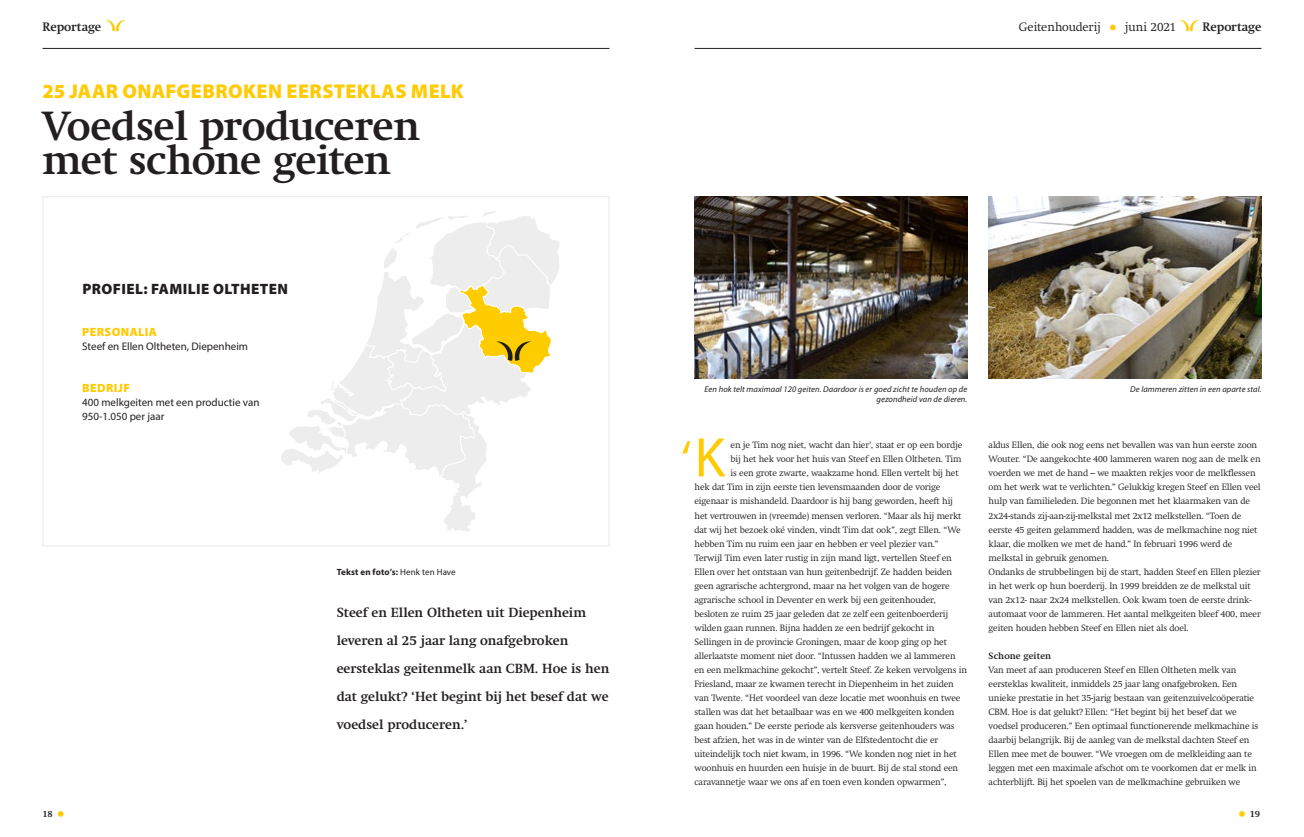
<style>
.page{position:relative;width:1304px;height:837px;background:#fff}
.page>*{position:absolute;margin:0;border:0;box-sizing:border-box;transform-origin:0 0}
.t1{font:51.5px "Myriad Pro";color:#ffcb05}
.t2{font:700 40px/34px "Swift";letter-spacing:-.015em;color:#231f20}
.t3{font:900 20px "Myriad Pro";letter-spacing:.02em;color:#ffcb05}
.t4{font:900 15px "Myriad Pro";letter-spacing:.03em;color:#231f20}
.t5{font:700 13px/28px "Swift";color:#231f20}
.t6{font:300 12px "Swift";letter-spacing:-.015em;color:#1f1e20}
.t7{font:700 12px "Swift";letter-spacing:-.01em;color:#1f1e20}
.t8{font:900 12px "Myriad Pro";letter-spacing:.03em;color:#ffcb05}
.t9{font:11px/14px "Myriad Pro";color:#231f20}
.t10{font:300 9px/14px "Swift";letter-spacing:-.015em;color:#231f20}
.t11{font:700 9px "Myriad Pro";letter-spacing:.015em;color:#231f20}
.t12{font:700 9px "Swift";letter-spacing:.01em;color:#231f20}
.t13{font:700 9px "Swift";color:#1f1e20}
.t14{font:italic 8.5px "Myriad Pro";letter-spacing:.01em;color:#231f20}
.s1{font-weight:400}
.s2{font-size:56.2px}
</style>
<div class="page">
<hr style="left:694px;top:48px;width:567px;height:1px;background:#231f20">
<hr style="left:43px;top:48px;width:566px;height:1px;background:#231f20">
<svg style="left:1110px;top:25px;width:6px;height:5px"></svg>
<svg style="left:1180px;top:20px;width:19px;height:11px"></svg>
<svg style="left:106px;top:20px;width:19px;height:11px"></svg>
<svg style="left:1239px;top:811px;width:6px;height:5px"></svg>
<svg style="left:58px;top:811px;width:5px;height:5px"></svg>
<svg style="left:281px;top:211px;width:278px;height:320px"></svg>
<img style="left:989px;top:196px;width:272px;height:182px">
<img style="left:694px;top:196px;width:273px;height:182px">
<h3 class="t7" style="left:43px;top:20px;width:60px">Reportage</h3>
<h3 class="t6" style="left:1019px;top:20px;width:84px">Geitenhouderij</h3>
<h3 class="t6" style="left:1125px;top:20px;width:53px">juni 2021</h3>
<h3 class="t7" style="left:1203px;top:20px;width:60px">Reportage</h3>
<h3 class="t3" style="left:43px;top:78px;width:423px">25 JAAR ONAFGEBROKEN EERSTEKLAS MELK</h3>
<h2 class="t2" style="left:43px;top:110px;width:379px">Voedsel produceren met schone geiten</h2>
<h3 class="t4" style="left:82px;top:279px;width:207px">PROFIEL: FAMILIE OLTHETEN</h3>
<h3 class="t8" style="left:82px;top:324px;width:76px">PERSONALIA</h3>
<p class="t9" style="left:82px;top:339px;width:167px">Steef en Ellen Oltheten, Diepenheim</p>
<h3 class="t8" style="left:82px;top:380px;width:49px">BEDRIJF</h3>
<p class="t9" style="left:82px;top:395px;width:179px">400 melkgeiten met een productie van<br>950-1.050 per jaar</p>
<p class="t11" style="left:337px;top:565px;width:121px">Tekst en foto’s: <span class="s1">Henk ten Have</span></p>
<h3 class="t5" style="left:337px;top:598px;width:274px">Steef en Ellen Oltheten uit Diepenheim leveren al 25 jaar lang onafgebroken eersteklas geitenmelk aan CBM. Hoe is hen dat gelukt? ‘Het begint bij het besef dat we voedsel produceren.’</h3>
<p class="t14" style="left:704px;top:384px;width:264px">Een hok telt maximaal 120 geiten. Daardoor is er goed zicht te houden op de</p>
<p class="t14" style="left:1130px;top:384px;width:133px">De lammeren zitten in een aparte stal.</p>
<p class="t14" style="left:877px;top:394px;width:92px">gezondheid van de dieren.</p>
<p class="t10" style="left:989px;top:438px;width:274px">aldus Ellen, die ook nog eens net bevallen was van hun eerste zoon Wouter. “De aangekochte 400 lammeren waren nog aan de melk en voerden we met de hand – we maakten rekjes voor de melkflessen om het werk wat te verlichten.” Gelukkig kregen Steef en Ellen veel hulp van familieleden. Die begonnen met het klaarmaken van de 2x24-stands zij-aan-zij-melkstal met 2x12 melkstellen. “Toen de eerste 45 geiten gelammerd hadden, was de melkmachine nog niet klaar, die molken we met de hand.” In februari 1996 werd de melkstal in gebruik genomen.<br>Ondanks de strubbelingen bij de start, hadden Steef en Ellen plezier in het werk op hun boerderij. In 1999 breidden ze de melkstal uit van 2x12- naar 2x24 melkstellen. Ook kwam toen de eerste drink&shy;automaat voor de lammeren. Het aantal melkgeiten bleef 400, meer geiten houden hebben Steef en Ellen niet als doel.</p>
<p class="t12" style="left:989px;top:650px;width:64px">Schone geiten</p>
<p class="t10" style="left:989px;top:662px;width:271px">Van meet af aan produceren Steef en Ellen Oltheten melk van eersteklas kwaliteit, inmiddels 25 jaar lang onafgebroken. Een unieke prestatie in het 35-jarig bestaan van geitenzuivelcoöperatie CBM. Hoe is dat gelukt? Ellen: “Het begint bij het besef dat we voedsel produceren.” Een optimaal functionerende melkmachine is daarbij belangrijk. Bij de aanleg van de melkstal dachten Steef en Ellen mee met de bouwer. “We vroegen om de melkleiding aan te leggen met een maximale afschot om te voorkomen dat er melk in achterblijft. Bij het spoelen van de melkmachine gebruiken we</p>
<h1 class="t1" style="left:681px;top:427px;width:46px">‘<span class="s2">K</span></h1>
<p class="t10" style="left:731px;top:438px;width:233px">en je Tim nog niet, wacht dan hier’, staat er op een bordje</p>
<p class="t10" style="left:731px;top:452px;width:232px">bij het hek voor het huis van Steef en Ellen Oltheten. Tim</p>
<p class="t10" style="left:731px;top:466px;width:230px">is een grote zwarte, waakzame hond. Ellen vertelt bij het</p>
<p class="t10" style="left:694px;top:480px;width:247px">hek dat Tim in zijn eerste tien levensmaanden door de vorige</p>
<p class="t10" style="left:694px;top:494px;width:260px">eigenaar is mishandeld. Daardoor is hij bang geworden, heeft hij</p>
<p class="t10" style="left:694px;top:508px;width:268px">het vertrouwen in (vreemde) mensen verloren. “Maar als hij merkt</p>
<p class="t10" style="left:694px;top:522px;width:268px">dat wij het bezoek oké vinden, vindt Tim dat ook”, zegt Ellen. “We</p>
<p class="t10" style="left:694px;top:536px;width:246px">hebben Tim nu ruim een jaar en hebben er veel plezier van.”</p>
<p class="t10" style="left:694px;top:550px;width:259px">Terwijl Tim even later rustig in zijn mand ligt, vertellen Steef en</p>
<p class="t10" style="left:694px;top:564px;width:259px">Ellen over het ontstaan van hun geitenbedrijf. Ze hadden beiden</p>
<p class="t10" style="left:694px;top:578px;width:257px">geen agrarische achtergrond, maar na het volgen van de hogere</p>
<p class="t10" style="left:694px;top:592px;width:243px">agrarische school in Deventer en werk bij een geitenhouder,</p>
<p class="t10" style="left:694px;top:606px;width:255px">besloten ze ruim 25 jaar geleden dat ze zelf een geitenboerderij</p>
<p class="t10" style="left:694px;top:620px;width:241px">wilden gaan runnen. Bijna hadden ze een bedrijf gekocht in</p>
<p class="t10" style="left:694px;top:634px;width:254px">Sellingen in de provincie Groningen, maar de koop ging op het</p>
<p class="t10" style="left:694px;top:648px;width:263px">allerlaatste moment niet door. “Intussen hadden we al lammeren</p>
<p class="t10" style="left:694px;top:662px;width:274px">en een melkmachine gekocht”, vertelt Steef. Ze keken vervolgens in</p>
<p class="t10" style="left:694px;top:676px;width:261px">Friesland, maar ze kwamen terecht in Diepenheim in het zuiden</p>
<p class="t10" style="left:694px;top:690px;width:268px">van Twente. “Het voordeel van deze locatie met woonhuis en twee</p>
<p class="t10" style="left:694px;top:704px;width:262px">stallen was dat het betaalbaar was en we 400 melkgeiten konden</p>
<p class="t10" style="left:694px;top:718px;width:262px">gaan houden.” De eerste periode als kersverse geitenhouders was</p>
<p class="t10" style="left:694px;top:732px;width:245px">best afzien, het was in de winter van de Elfstedentocht die er</p>
<p class="t10" style="left:694px;top:746px;width:264px">uiteindelijk toch niet kwam, in 1996. “We konden nog niet in het</p>
<p class="t10" style="left:694px;top:760px;width:265px">woonhuis en huurden een huisje in de buurt. Bij de stal stond een</p>
<p class="t10" style="left:694px;top:774px;width:254px">caravannetje waar we ons af en toen even konden opwarmen”,</p>
<p class="t13" style="left:43px;top:808px;width:12px">18</p>
<p class="t13" style="left:1250px;top:808px;width:12px">19</p>
</div>
